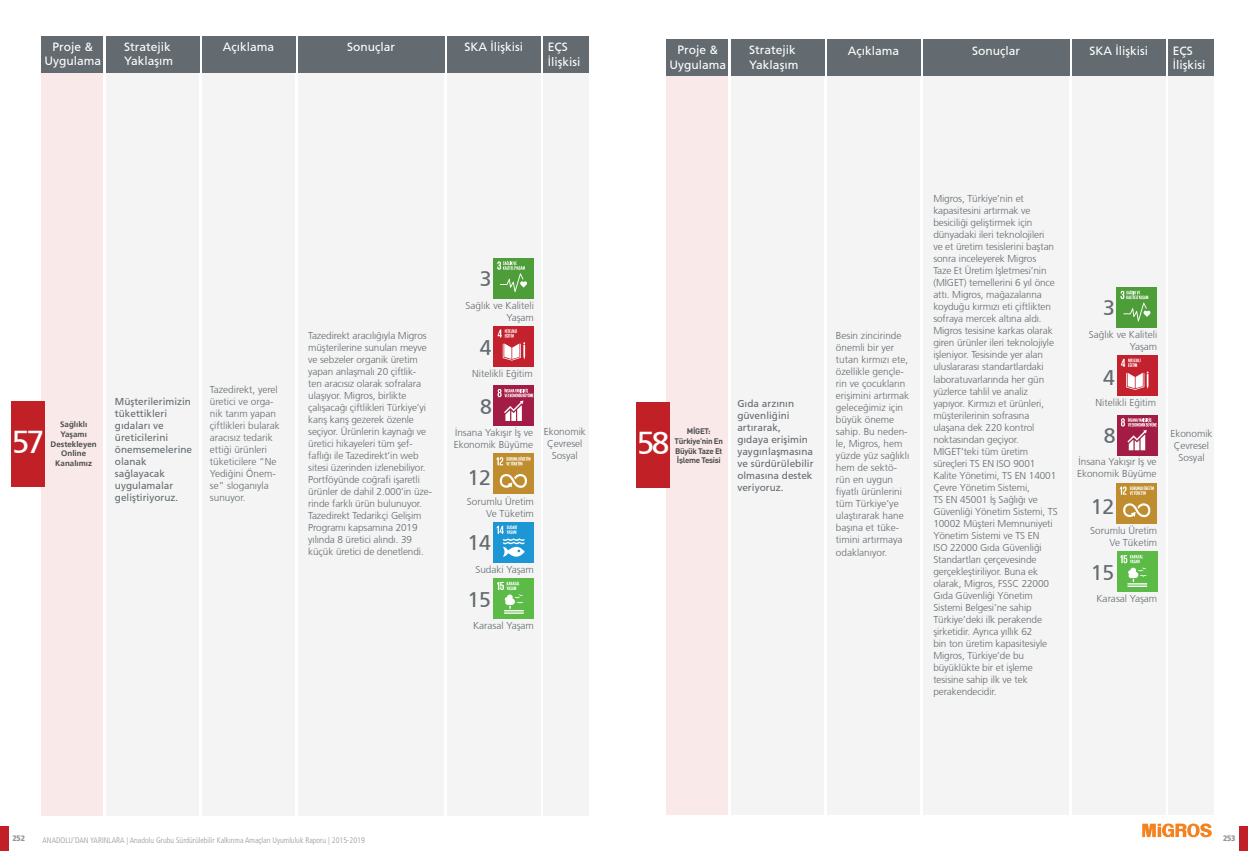
<style>
.page{position:relative;width:1248px;height:851px;background:#fff}
.page>*{position:absolute;margin:0;border:0;box-sizing:border-box;transform-origin:0 0}
.t1{font:31.6px "Frutiger LT";color:#fff}
.t2{font:21.1px "Frutiger LT";color:#636b70}
.t3{font:12px/14.4px "Frutiger LT";color:#fff}
.t4{font:300 10px/12px "Frutiger LT";letter-spacing:-.01em;color:#636b70}
.t5{font:10px/12px "Frutiger LT";color:#636b70}
.t6{font:300 8px "Frutiger Cond LT";color:#939598}
.t7{font:8px/9.6px "DINT Bold Tr";letter-spacing:-.04em;color:#4d4d4f;text-align:center}
.t8{font:700 8px/9.6px "Frutiger LT";color:#4d4d4f;text-align:center}
.t9{font:900 8px "Frutiger Cond LT";color:#939598}
</style>
<div class="page">
<div style="left:1239px;top:826px;width:8px;height:24px;background:#c02026"></div>
<div style="left:0;top:826px;width:9px;height:24px;background:#c02026"></div>
<div style="left:41px;top:72px;width:62px;height:742px;background:#f9e9e9"></div>
<div style="left:106px;top:72px;width:92px;height:742px;background:#f4f4f4"></div>
<div style="left:202px;top:72px;width:92px;height:742px;background:#f4f4f4"></div>
<div style="left:298px;top:72px;width:146px;height:742px;background:#f4f4f4"></div>
<div style="left:447px;top:72px;width:93px;height:742px;background:#f4f4f4"></div>
<div style="left:543px;top:72px;width:46px;height:742px;background:#f4f4f4"></div>
<div style="left:41px;top:36px;width:62px;height:36px;background:#636b70"></div>
<div style="left:106px;top:36px;width:93px;height:36px;background:#636b70"></div>
<div style="left:202px;top:36px;width:93px;height:36px;background:#636b70"></div>
<div style="left:298px;top:36px;width:146px;height:36px;background:#636b70"></div>
<div style="left:447px;top:36px;width:93px;height:36px;background:#636b70"></div>
<div style="left:543px;top:36px;width:46px;height:36px;background:#636b70"></div>
<div style="left:11px;top:400px;width:34px;height:86px;background:#c02026"></div>
<div style="left:666px;top:74px;width:62px;height:740px;background:#f9e9e9"></div>
<div style="left:731px;top:74px;width:92px;height:740px;background:#f4f4f4"></div>
<div style="left:827px;top:74px;width:92px;height:740px;background:#f4f4f4"></div>
<div style="left:923px;top:74px;width:145px;height:740px;background:#f4f4f4"></div>
<div style="left:1072px;top:74px;width:93px;height:740px;background:#f4f4f4"></div>
<div style="left:1168px;top:74px;width:46px;height:740px;background:#f4f4f4"></div>
<div style="left:666px;top:40px;width:62px;height:36px;background:#636b70"></div>
<div style="left:731px;top:40px;width:93px;height:36px;background:#636b70"></div>
<div style="left:827px;top:40px;width:93px;height:36px;background:#636b70"></div>
<div style="left:923px;top:40px;width:146px;height:36px;background:#636b70"></div>
<div style="left:1072px;top:40px;width:93px;height:36px;background:#636b70"></div>
<div style="left:1168px;top:40px;width:46px;height:36px;background:#636b70"></div>
<div style="left:636px;top:402px;width:33px;height:85px;background:#c02026"></div>
<svg style="left:1142px;top:823px;width:69px;height:14px"></svg>
<div style="left:494px;top:326px;width:40px;height:40px;background:#c4212e"></div>
<svg style="left:497px;top:329px;width:28px;height:31px"></svg>
<div style="left:494px;top:522px;width:40px;height:40px;background:#1c96d4"></div>
<svg style="left:496px;top:525px;width:28px;height:31px"></svg>
<div style="left:494px;top:578px;width:40px;height:40px;background:#5cba47"></div>
<svg style="left:497px;top:581px;width:26px;height:32px"></svg>
<div style="left:494px;top:385px;width:40px;height:40px;background:#a31c45"></div>
<svg style="left:497px;top:388px;width:36px;height:33px"></svg>
<div style="left:493px;top:258px;width:40px;height:40px;background:#4d9e38"></div>
<svg style="left:497px;top:261px;width:30px;height:31px"></svg>
<div style="left:493px;top:453px;width:40px;height:41px;background:#bf8c2e"></div>
<svg style="left:499px;top:474px;width:28px;height:14px"></svg>
<svg style="left:496px;top:456px;width:34px;height:9px"></svg>
<div style="left:1116px;top:355px;width:41px;height:40px;background:#c4212e"></div>
<svg style="left:1121px;top:358px;width:27px;height:32px"></svg>
<div style="left:1116px;top:551px;width:41px;height:40px;background:#5cba47"></div>
<svg style="left:1120px;top:555px;width:26px;height:32px"></svg>
<div style="left:1116px;top:415px;width:41px;height:40px;background:#a31c45"></div>
<svg style="left:1120px;top:417px;width:36px;height:33px"></svg>
<div style="left:1116px;top:287px;width:40px;height:40px;background:#4d9e38"></div>
<svg style="left:1120px;top:290px;width:30px;height:31px"></svg>
<div style="left:1116px;top:483px;width:40px;height:40px;background:#bf8c2e"></div>
<svg style="left:1123px;top:503px;width:27px;height:14px"></svg>
<svg style="left:1119px;top:486px;width:34px;height:8px"></svg>
<p class="t3" style="left:223px;top:40px;width:53px">Açıklama</p>
<p class="t3" style="left:347px;top:40px;width:49px">Sonuçlar</p>
<p class="t3" style="left:464px;top:40px;width:60px">SKA İlişkisi</p>
<p class="t3" style="left:847px;top:43px;width:53px">Açıklama</p>
<p class="t3" style="left:972px;top:43px;width:50px">Sonuçlar</p>
<p class="t3" style="left:1089px;top:43px;width:60px">SKA İlişkisi</p>
<p class="t3" style="left:44px;top:39px;width:58px;text-align:center">Proje &amp;<br>Uygulama</p>
<p class="t3" style="left:124px;top:39px;width:51px">Stratejik<br>Yaklaşım</p>
<p class="t3" style="left:547px;top:40px;width:34px">EÇS<br>İlişkisi</p>
<p class="t3" style="left:749px;top:43px;width:51px">Stratejik<br>Yaklaşım</p>
<p class="t3" style="left:1172px;top:43px;width:34px">EÇS<br>İlişkisi</p>
<p class="t3" style="left:669px;top:43px;width:58px;text-align:center">Proje &amp;<br>Uygulama</p>
<h1 class="t1" style="left:12px;top:423px;width:34px">57</h1>
<p class="t8" style="left:51px;top:419px;width:48px">Sağlıklı<br>Yaşamı<br>Destekleyen<br>Online<br>Kanalımız</p>
<p class="t5" style="left:115px;top:396px;width:79px">Müşterilerimizin tükettikleri gıdaları ve üreticilerini önemsemelerine olanak sağlayacak uygulamalar geliştiriyoruz.</p>
<p class="t4" style="left:210px;top:384px;width:71px">Tazedirekt, yerel üretici ve orga&shy;nik tarım yapan çiftlikleri bularak aracısız tedarik ettiği ürünleri tüketicilere “Ne<br>Yediğini Önem&shy;se” sloganıyla sunuyor.</p>
<p class="t4" style="left:308px;top:330px;width:125px">Tazedirekt aracılığıyla Migros müşterilerine sunulan meyve ve sebzeler organik üretim yapan anlaşmalı 20 çiftlik&shy;ten aracısız olarak sofralara ulaşıyor. Migros, birlikte çalışacağı çiftlikleri Türkiye’yi karış karış gezerek özenle seçiyor. Ürünlerin kaynağı ve üretici hikayeleri tüm şef&shy;faflığı ile Tazedirekt’in web sitesi üzerinden izlenebiliyor.<br>Portföyünde coğrafi işaretli ürünler de dahil 2.000’in üze&shy;rinde farklı ürün bulunuyor.<br>Tazedirekt Tedarikçi Gelişim<br>Programı kapsamına 2019 yılında 8 üretici alındı. 39 küçük üretici de denetlendi.</p>
<h2 class="t2" style="left:480px;top:266px;width:13px">3</h2>
<p class="t4" style="left:465px;top:299px;width:70px;text-align:right">Sağlık ve Kaliteli<br>Yaşam</p>
<h2 class="t2" style="left:480px;top:335px;width:13px">4</h2>
<p class="t4" style="left:472px;top:367px;width:62px">Nitelikli Eğitim</p>
<h2 class="t2" style="left:480px;top:394px;width:13px">8</h2>
<p class="t4" style="left:453px;top:427px;width:81px">İnsana Yakışır İş ve<br>Ekonomik Büyüme</p>
<h2 class="t2" style="left:467px;top:465px;width:25px">12</h2>
<p class="t4" style="left:467px;top:495px;width:69px;text-align:right">Sorumlu Üretim<br>Ve Tüketim</p>
<h2 class="t2" style="left:467px;top:530px;width:25px">14</h2>
<p class="t4" style="left:475px;top:563px;width:60px">Sudaki Yaşam</p>
<h2 class="t2" style="left:467px;top:586px;width:25px">15</h2>
<p class="t4" style="left:473px;top:619px;width:62px">Karasal Yaşam</p>
<p class="t4" style="left:543px;top:426px;width:44px;text-align:center">Ekonomik<br>Çevresel<br>Sosyal</p>
<p class="t7" style="left:674px;top:426px;width:50px">MİGET:<br>Türkiye’nin En<br>Büyük Taze Et<br>İşleme Tesisi</p>
<h1 class="t1" style="left:636px;top:424px;width:34px">58</h1>
<p class="t5" style="left:737px;top:397px;width:78px">Gıda arzının güvenliğini artırarak, gıdaya erişimin yaygınlaşmasına ve sürdürülebilir olmasına destek veriyoruz.</p>
<p class="t4" style="left:835px;top:330px;width:75px">Besin zincirinde önemli bir yer tutan kırmızı ete, özellikle gençle&shy;rin ve çocukların erişimini artırmak geleceğimiz için büyük öneme sahip. Bu neden&shy;le, Migros, hem yüzde yüz sağlıklı hem de sektö&shy;rün en uygun fiyatlı ürünlerini tüm Türkiye’ye ulaştırarak hane başına et tüke&shy;timini artırmaya odaklanıyor.</p>
<p class="t4" style="left:933px;top:193px;width:126px">Migros, Türkiye’nin et kapasitesini artırmak ve besiciliği geliştirmek için dünyadaki ileri teknolojileri<br>ve et üretim tesislerini baştan sonra inceleyerek Migros<br>Taze Et Üretim İşletmesi’nin (MİGET) temellerini 6 yıl önce attı. Migros, mağazalarına koyduğu kırmızı eti çiftlikten sofraya mercek altına aldı.<br>Migros tesisine karkas olarak giren ürünler ileri teknolojiyle işleniyor. Tesisinde yer alan uluslararası standartlardaki laboratuvarlarında her gün yüzlerce tahlil ve analiz yapıyor. Kırmızı et ürünleri, müşterilerinin sofrasına ulaşana dek 220 kontrol noktasından geçiyor.<br>MİGET’teki tüm üretim süreçleri TS EN ISO 9001<br>Kalite Yönetimi, TS EN 14001<br>Çevre Yönetim Sistemi,<br>TS EN 45001 İş Sağlığı ve<br>Güvenliği Yönetim Sistemi, TS<br>10002 Müşteri Memnuniyeti<br>Yönetim Sistemi ve TS EN<br>ISO 22000 Gıda Güvenliği<br>Standartları çerçevesinde gerçekleştiriliyor. Buna ek olarak, Migros, FSSC 22000<br>Gıda Güvenliği Yönetim<br>Sistemi Belgesi’ne sahip<br>Türkiye’deki ilk perakende şirketidir. Ayrıca yıllık 62<br>bin ton üretim kapasitesiyle<br>Migros, Türkiye’de bu büyüklükte bir et işleme tesisine sahip ilk ve tek perakendecidir.</p>
<h2 class="t2" style="left:1103px;top:295px;width:13px">3</h2>
<p class="t4" style="left:1088px;top:328px;width:70px;text-align:right">Sağlık ve Kaliteli<br>Yaşam</p>
<h2 class="t2" style="left:1103px;top:365px;width:13px">4</h2>
<p class="t4" style="left:1095px;top:396px;width:62px">Nitelikli Eğitim</p>
<h2 class="t2" style="left:1103px;top:423px;width:13px">8</h2>
<p class="t4" style="left:1076px;top:456px;width:81px">İnsana Yakışır İş ve<br>Ekonomik Büyüme</p>
<h2 class="t2" style="left:1090px;top:494px;width:25px">12</h2>
<p class="t4" style="left:1090px;top:524px;width:69px;text-align:right">Sorumlu Üretim<br>Ve Tüketim</p>
<h2 class="t2" style="left:1090px;top:560px;width:25px">15</h2>
<p class="t4" style="left:1096px;top:592px;width:62px">Karasal Yaşam</p>
<p class="t4" style="left:1170px;top:427px;width:44px;text-align:center">Ekonomik<br>Çevresel<br>Sosyal</p>
<p class="t9" style="left:12px;top:833px;width:14px">252</p>
<p class="t6" style="left:43px;top:835px;width:324px">ANADOLU’DAN YARINLARA | Anadolu Grubu Sürdürülebilir Kalkınma Amaçları Uyumluluk Raporu | 2015-2019</p>
<p class="t9" style="left:1222px;top:833px;width:14px">253</p>
</div>
